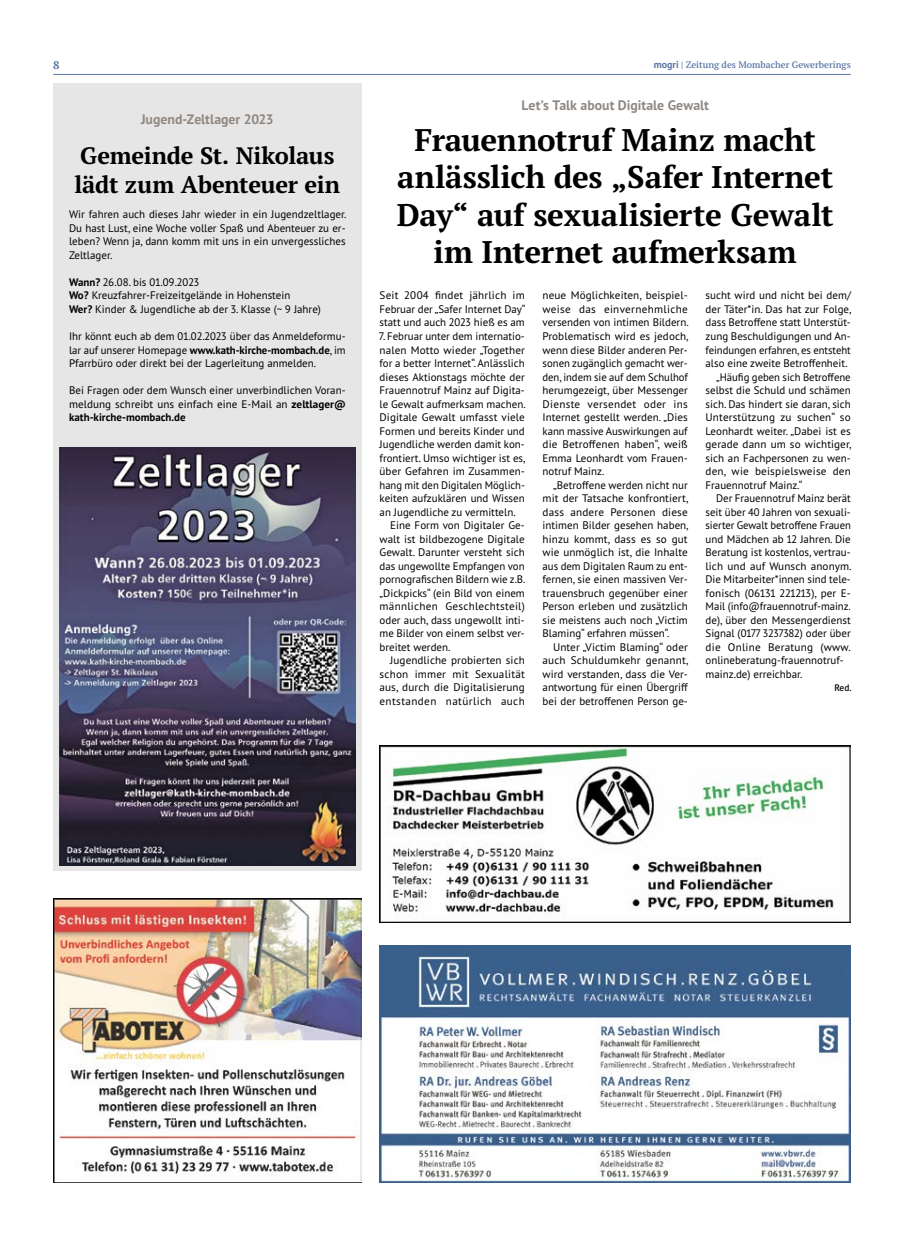
<style>
.page{position:relative;width:904px;height:1241px;background:#fff}
.page>*{position:absolute;margin:0;border:0;box-sizing:border-box;transform-origin:0 0}
.t1{font:700 31.25px/37.5px "PT Serif Pro";letter-spacing:-.01em;color:#000;text-align:center}
.t2{font:700 23.75px/28.5px "PT Serif Pro";letter-spacing:-.01em;color:#000}
.t3{font:700 13.75px "PT Sans Pro";color:#8f8881}
.t4{font:700 11.25px "PT Serif Pro";color:#5975a6}
.t5{font:11px/13.5px "PT Sans Pro";color:#000;text-align:justify}
.t6{font:11px "PT Sans Pro";letter-spacing:.02em;color:#000}
.t7{font:11px "PT Sans Pro";letter-spacing:.025em;color:#000}
.t8{font:11px "PT Sans Pro";letter-spacing:.035em;color:#000}
.t9{font:600 9.38px "PT Serif Pro";color:#5975a6}
.t10{font:600 9.38px "PT Sans Pro";color:#000}
.s1{font-family:"PT Sans Pro";font-weight:700;font-size:10px}
.s2{font-weight:700}
</style>
<div class="page">
<hr style="left:53px;top:74px;width:797px;height:1px;background:#5975a6">
<img style="left:379px;top:945px;width:471px;height:237px">
<img style="left:379px;top:745px;width:471px;height:177px">
<div style="left:53px;top:83px;width:308px;height:788px;background:#e7e6e6"></div>
<img style="left:60px;top:447px;width:295px;height:418px">
<img style="left:53px;top:898px;width:308px;height:284px">
<p class="t4" style="left:53px;top:57px;width:8px">8</p>
<p class="t9" style="left:653px;top:58px;width:198px"><span class="s1">mogri</span> | Zeitung des Mombacher Gewerberings</p>
<p class="t3" style="left:141px;top:110px;width:134px">Jugend-Zeltlager 2023</p>
<h2 class="t2" style="left:74px;top:141px;width:267px">Gemeinde St. Nikolaus lädt zum Abenteuer ein</h2>
<p class="t5" style="left:69px;top:207px;width:279px">Wir fahren auch dieses Jahr wieder in ein Jugendzeltlager.<br>Du hast Lust, eine Woche voller Spaß und Abenteuer zu er&shy;leben? Wenn ja, dann komm mit uns in ein unvergessliches Zeltlager.</p>
<p class="t5" style="left:69px;top:275px;width:253px;text-align:left"><span class="s2">Wann?</span> 26.08. bis 01.09.2023<br><span class="s2">Wo?</span> Kreuzfahrer-Freizeitgelände in Hohenstein<br><span class="s2">Wer?</span> Kinder &amp; Jugendliche ab der 3. Klasse (~ 9 Jahre)</p>
<p class="t5" style="left:69px;top:329px;width:278px">Ihr könnt euch ab dem 01.02.2023 über das Anmeldeformu&shy;lar auf unserer Homepage <span class="s2">www.kath-kirche-mombach.de</span>, im Pfarrbüro oder direkt bei der Lagerleitung anmelden.</p>
<p class="t5" style="left:69px;top:383px;width:278px">Bei Fragen oder dem Wunsch einer unverbindlichen Voran&shy;meldung schreibt uns einfach eine E-Mail an <span class="s2">zeltlager@ kath-kirche-mombach.de</span></p>
<p class="t3" style="left:521px;top:96px;width:189px">Let’s Talk about Digitale Gewalt</p>
<h1 class="t1" style="left:397px;top:120px;width:438px">Frauennotruf Mainz macht anlässlich des „Safer Internet<br>Day“ auf sexualisierte Gewalt im Internet aufmerksam</h1>
<p class="t5" style="left:379px;top:288px;width:148px">Seit 2004 findet jährlich im Februar der „Safer Internet Day“ statt und auch 2023 hieß es am</p>
<p class="t5" style="left:379px;top:329px;width:147px">7. Februar unter dem internatio-</p>
<p class="t5" style="left:379px;top:342px;width:147px">nalen Motto wieder „Together</p>
<p class="t5" style="left:379px;top:356px;width:147px">for a better Internet“. Anlässlich</p>
<p class="t5" style="left:379px;top:369px;width:147px">dieses Aktionstags möchte der</p>
<p class="t5" style="left:379px;top:383px;width:147px">Frauennotruf Mainz auf Digita-</p>
<p class="t5" style="left:379px;top:396px;width:148px">le Gewalt aufmerksam machen.</p>
<p class="t5" style="left:379px;top:410px;width:147px">Digitale Gewalt umfasst viele</p>
<p class="t5" style="left:379px;top:423px;width:147px">Formen und bereits Kinder und</p>
<p class="t5" style="left:379px;top:437px;width:147px">Jugendliche werden damit kon-</p>
<p class="t5" style="left:379px;top:450px;width:148px">frontiert. Umso wichtiger ist es,</p>
<p class="t5" style="left:379px;top:464px;width:147px">über Gefahren im Zusammen-</p>
<p class="t5" style="left:379px;top:477px;width:147px">hang mit den Digitalen Möglich-</p>
<p class="t5" style="left:379px;top:491px;width:147px">keiten aufzuklären und Wissen</p>
<p class="t5" style="left:379px;top:504px;width:138px">an Jugendliche zu vermitteln.</p>
<p class="t5" style="left:390px;top:518px;width:136px">Eine Form von Digitaler Ge-</p>
<p class="t5" style="left:379px;top:531px;width:147px">walt ist bildbezogene Digitale</p>
<p class="t5" style="left:379px;top:545px;width:147px">Gewalt. Darunter versteht sich</p>
<p class="t5" style="left:379px;top:558px;width:147px">das ungewollte Empfangen von</p>
<p class="t5" style="left:379px;top:572px;width:147px">pornografischen Bildern wie z.B.</p>
<p class="t5" style="left:379px;top:585px;width:147px">„Dickpicks“ (ein Bild von einem</p>
<p class="t7" style="left:379px;top:599px;width:147px">männlichen Geschlechtsteil)</p>
<p class="t5" style="left:379px;top:612px;width:147px">oder auch, dass ungewollt inti-</p>
<p class="t5" style="left:379px;top:626px;width:147px">me Bilder von einem selbst ver-</p>
<p class="t5" style="left:379px;top:639px;width:72px">breitet werden.</p>
<p class="t5" style="left:390px;top:653px;width:136px">Jugendliche probierten sich</p>
<p class="t6" style="left:379px;top:666px;width:147px">schon immer mit Sexualität</p>
<p class="t5" style="left:379px;top:680px;width:147px">aus, durch die Digitalisierung</p>
<p class="t8" style="left:379px;top:693px;width:147px">entstanden natürlich auch</p>
<p class="t5" style="left:705px;top:288px;width:147px">sucht wird und nicht bei dem/</p>
<p class="t5" style="left:705px;top:302px;width:148px">der Täter*in. Das hat zur Folge,</p>
<p class="t5" style="left:705px;top:315px;width:147px">dass Betroffene statt Unterstüt-</p>
<p class="t5" style="left:705px;top:329px;width:147px">zung Beschuldigungen und An-</p>
<p class="t5" style="left:705px;top:342px;width:147px">feindungen erfahren, es entsteht</p>
<p class="t5" style="left:705px;top:356px;width:144px">also eine zweite Betroffenheit.</p>
<p class="t5" style="left:716px;top:369px;width:136px">„Häufig geben sich Betroffene</p>
<p class="t5" style="left:705px;top:383px;width:147px">selbst die Schuld und schämen</p>
<p class="t5" style="left:705px;top:396px;width:147px">sich. Das hindert sie daran, sich</p>
<p class="t5" style="left:705px;top:410px;width:147px">Unterstützung zu suchen“ so</p>
<p class="t5" style="left:705px;top:423px;width:147px">Leonhardt weiter. „Dabei ist es</p>
<p class="t5" style="left:705px;top:437px;width:148px">gerade dann um so wichtiger,</p>
<p class="t5" style="left:705px;top:450px;width:147px">sich an Fachpersonen zu wen-</p>
<p class="t5" style="left:705px;top:464px;width:147px">den, wie beispielsweise den</p>
<p class="t5" style="left:705px;top:477px;width:98px">Frauennotruf Mainz.“</p>
<p class="t5" style="left:716px;top:491px;width:136px">Der Frauennotruf Mainz berät</p>
<p class="t5" style="left:705px;top:504px;width:147px">seit über 40 Jahren von sexuali-</p>
<p class="t5" style="left:705px;top:518px;width:147px">sierter Gewalt betroffene Frauen</p>
<p class="t5" style="left:705px;top:531px;width:147px">und Mädchen ab 12 Jahren. Die</p>
<p class="t5" style="left:705px;top:545px;width:147px">Beratung ist kostenlos, vertrau-</p>
<p class="t5" style="left:705px;top:558px;width:148px">lich und auf Wunsch anonym.</p>
<p class="t5" style="left:705px;top:572px;width:147px">Die Mitarbeiter*innen sind tele-</p>
<p class="t5" style="left:705px;top:585px;width:147px">fonisch (06131 221213), per E-</p>
<p class="t5" style="left:705px;top:599px;width:147px">Mail (info@frauennotruf-mainz.</p>
<p class="t5" style="left:705px;top:612px;width:147px">de), über den Messengerdienst</p>
<p class="t5" style="left:705px;top:626px;width:147px">Signal (0177 3237382) oder über</p>
<p class="t6" style="left:705px;top:639px;width:147px">die Online Beratung (www.</p>
<p class="t5" style="left:705px;top:653px;width:140px">onlineberatung-frauennotruf-</p>
<p class="t5" style="left:705px;top:666px;width:99px">mainz.de) erreichbar.</p>
<p class="t10" style="left:834px;top:681px;width:19px">Red.</p>
<p class="t5" style="left:542px;top:288px;width:148px">neue Möglichkeiten, beispiel&shy;weise das einvernehmliche versenden von intimen Bildern.<br>Problematisch wird es jedoch, wenn diese Bilder anderen Per&shy;sonen zugänglich gemacht wer&shy;den, indem sie auf dem Schulhof herumgezeigt, über Messenger Dienste versendet oder ins Internet gestellt werden. „Dies kann massive Auswirkungen auf die Betroffenen haben“, weiß Emma Leonhardt vom Frauen&shy;notruf Mainz.</p>
<p class="t5" style="left:542px;top:477px;width:148px;text-indent:11px">„Betroffene werden nicht nur mit der Tatsache konfrontiert, dass andere Personen diese intimen Bilder gesehen haben, hinzu kommt, dass es so gut wie unmöglich ist, die Inhalte aus dem Digitalen Raum zu ent&shy;fernen, sie einen massiven Ver&shy;trauensbruch gegenüber einer Person erleben und zusätzlich sie meistens auch noch „Victim Blaming“ erfahren müssen“.</p>
<p class="t5" style="left:542px;top:639px;width:148px;text-indent:11px">Unter „Victim Blaming“ oder auch Schuldumkehr genannt, wird verstanden, dass die Ver&shy;antwortung für einen Übergriff bei der betroffenen Person ge-</p>
</div>
